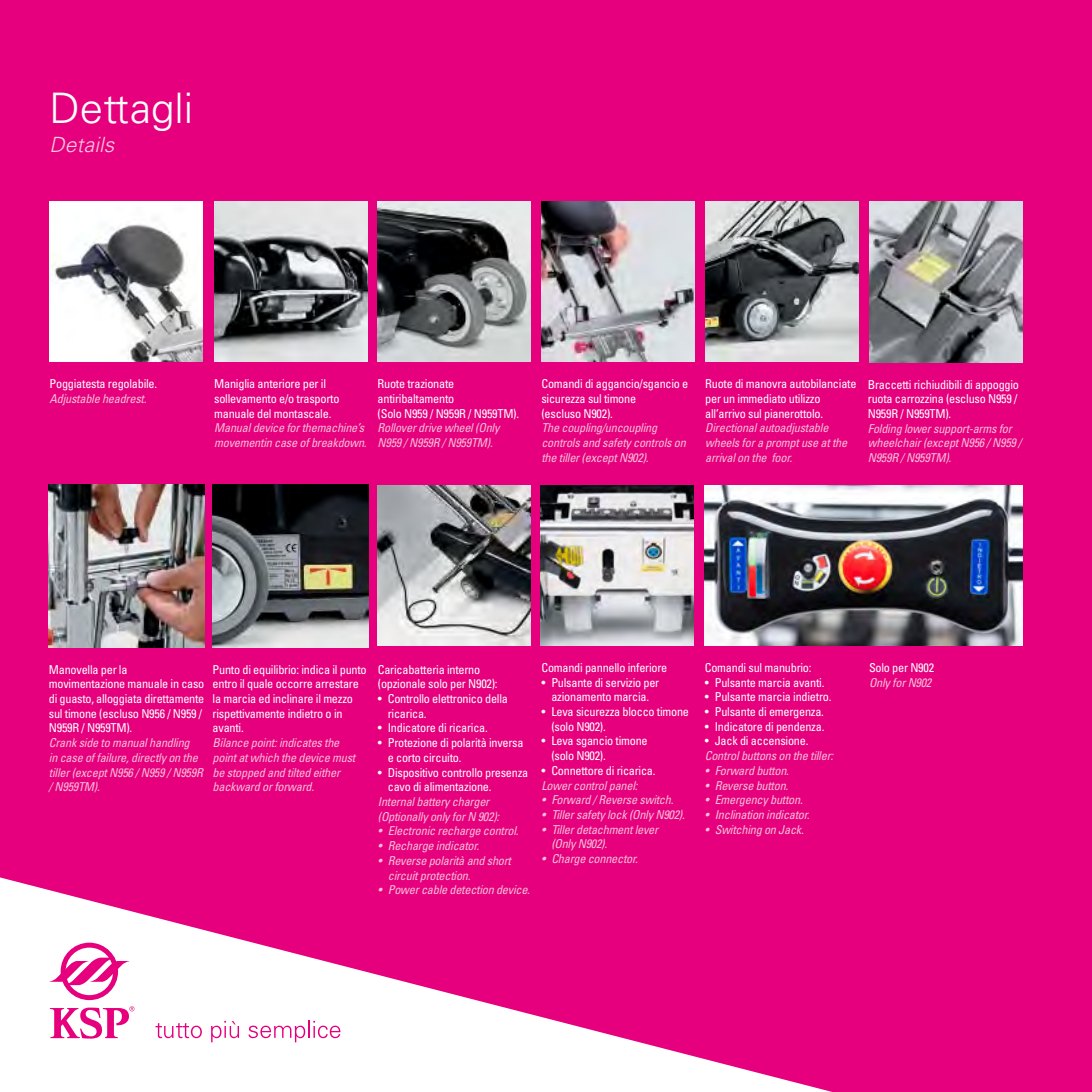
<style>
.page{position:relative;width:1092px;height:1092px;background:#fff}
.page>*{position:absolute;margin:0;border:0;box-sizing:border-box;transform-origin:0 0}
.t1{font:300 42px "Univers LT Std";color:#fff}
.t2{font:italic 300 21px "Univers LT Std";color:#f8c9df}
.t3{font:condensed 12.25px/14.7px "Univers LT Std";letter-spacing:-.02em;color:#fff}
.t4{font:italic condensed 12.25px/14.7px "Univers LT Std";letter-spacing:-.02em;color:#f7bfd9}
</style>
<div class="page">
<div style="left:0;top:0;width:1091px;height:1091px;background:#e6007d"></div>
<svg style="left:0;top:877px;width:828px;height:214px"></svg>
<svg style="left:50px;top:942px;width:79px;height:58px"></svg>
<svg style="left:50px;top:1006px;width:84px;height:32px"></svg>
<svg style="left:155px;top:1022px;width:47px;height:16px"></svg>
<svg style="left:211px;top:1020px;width:28px;height:22px"></svg>
<svg style="left:248px;top:1020px;width:92px;height:22px"></svg>
<img style="left:541px;top:201px;width:153px;height:161px">
<img style="left:49px;top:201px;width:153px;height:161px">
<img style="left:377px;top:201px;width:153px;height:161px">
<img style="left:705px;top:201px;width:153px;height:161px">
<img style="left:214px;top:201px;width:153px;height:161px">
<img style="left:213px;top:484px;width:155px;height:163px">
<img style="left:49px;top:484px;width:155px;height:163px">
<img style="left:540px;top:485px;width:153px;height:160px">
<img style="left:704px;top:485px;width:318px;height:160px">
<img style="left:378px;top:485px;width:153px;height:160px">
<img style="left:869px;top:201px;width:153px;height:161px">
<h1 class="t1" style="left:50px;top:83px;width:145px">Dettagli</h1>
<h2 class="t2" style="left:50px;top:132px;width:66px">Details</h2>
<p class="t3" style="left:50px;top:376px;width:109px">Poggiatesta regolabile.</p>
<p class="t4" style="left:50px;top:391px;width:98px">Adjustable headrest.</p>
<p class="t3" style="left:214px;top:376px;width:127px">Maniglia anteriore per il sollevamento e/o trasporto manuale del montascale.</p>
<p class="t4" style="left:214px;top:420px;width:154px">Manual device for themachine’s movementin case of breakdown.</p>
<p class="t3" style="left:377px;top:376px;width:143px">Ruote trazionate antiribaltamento<br>(Solo N959 / N959R / N959TM).</p>
<p class="t4" style="left:377px;top:420px;width:123px">Rollover drive wheel (Only<br>N959 / N959R / N959TM).</p>
<p class="t3" style="left:541px;top:376px;width:148px">Comandi di aggancio/sgancio e sicurezza sul timone<br>(escluso N902).</p>
<p class="t4" style="left:541px;top:420px;width:146px">The coupling/uncoupling controls and safety controls on the tiller (except N902).</p>
<p class="t3" style="left:705px;top:376px;width:153px">Ruote di manovra autobilanciate per un immediato utilizzo all’arrivo sul pianerottolo.</p>
<p class="t4" style="left:705px;top:420px;width:143px">Directional autoadjustable wheels for a prompt use at the arrival on the foor.</p>
<p class="t3" style="left:867px;top:376px;width:153px">Braccetti richiudibili di appoggio ruota carrozzina (escluso N959 /<br>N959R / N959TM).</p>
<p class="t4" style="left:867px;top:421px;width:155px">Folding lower support-arms for wheelchair (except N956 / N959 /<br>N959R / N959TM).</p>
<p class="t3" style="left:49px;top:661px;width:157px">Manovella per la movimentazione manuale in caso di guasto, alloggiata direttamente sul timone (escluso N956 / N959 /<br>N959R / N959TM).</p>
<p class="t4" style="left:49px;top:735px;width:155px">Crank side to manual handling<br>in case of failure, directly on the tiller (except N956 / N959 / N959R / N959TM).</p>
<p class="t3" style="left:213px;top:661px;width:156px">Punto di equilibrio: indica il punto entro il quale occorre arrestare la marcia ed inclinare il mezzo rispettivamente indietro o in avanti.</p>
<p class="t4" style="left:213px;top:735px;width:144px">Bilance point: indicates the point at which the device must be stopped and tilted either backward or forward.</p>
<p class="t3" style="left:378px;top:661px;width:121px">Caricabatteria interno (opzionale solo per N902):</p>
<p class="t3" style="left:388px;top:691px;width:122px;text-indent:-10px">• Controllo elettronico della ricarica.</p>
<p class="t3" style="left:378px;top:720px;width:111px">• Indicatore di ricarica.</p>
<p class="t3" style="left:388px;top:735px;width:137px;text-indent:-10px">• Protezione di polarità inversa e corto circuito.</p>
<p class="t3" style="left:388px;top:764px;width:142px;text-indent:-10px">• Dispositivo controllo presenza cavo di alimentazione.</p>
<p class="t4" style="left:378px;top:794px;width:123px">Internal battery charger (Optionally only for N 902):</p>
<p class="t4" style="left:378px;top:823px;width:142px">• Electronic recharge control.</p>
<p class="t4" style="left:378px;top:838px;width:103px">• Recharge indicator.</p>
<p class="t4" style="left:388px;top:853px;width:125px;text-indent:-10px">• Reverse polarità and short circuit protection.</p>
<p class="t4" style="left:378px;top:882px;width:154px">• Power cable detection device.</p>
<p class="t3" style="left:541px;top:660px;width:127px">Comandi pannello inferiore</p>
<p class="t3" style="left:541px;top:674px;width:119px;text-align:center">• Pulsante di servizio per azionamento marcia.</p>
<p class="t3" style="left:551px;top:704px;width:139px;text-indent:-10px">• Leva sicurezza blocco timone (solo N902).</p>
<p class="t3" style="left:551px;top:733px;width:98px;text-indent:-10px">• Leva sgancio timone (solo N902).</p>
<p class="t3" style="left:541px;top:763px;width:116px">• Connettore di ricarica.</p>
<p class="t4" style="left:541px;top:777px;width:98px">Lower control panel:</p>
<p class="t4" style="left:541px;top:792px;width:133px">• Forward / Reverse switch.</p>
<p class="t4" style="left:541px;top:807px;width:145px">• Tiller safety lock (Only N902).</p>
<p class="t4" style="left:551px;top:821px;width:108px;text-indent:-10px">• Tiller detachment lever (Only N902).</p>
<p class="t4" style="left:541px;top:851px;width:98px">• Charge connector.</p>
<p class="t3" style="left:704px;top:660px;width:108px">Comandi sul manubrio:</p>
<p class="t3" style="left:704px;top:674px;width:121px">• Pulsante marcia avanti.</p>
<p class="t3" style="left:704px;top:689px;width:128px">• Pulsante marcia indietro.</p>
<p class="t3" style="left:704px;top:704px;width:121px">• Pulsante di emergenza.</p>
<p class="t3" style="left:704px;top:718px;width:121px">• Indicatore di pendenza.</p>
<p class="t3" style="left:704px;top:733px;width:105px">• Jack di accensione.</p>
<p class="t4" style="left:704px;top:748px;width:130px">Control buttons on the tiller:</p>
<p class="t4" style="left:704px;top:763px;width:86px">• Forward button.</p>
<p class="t4" style="left:704px;top:777px;width:85px">• Reverse button.</p>
<p class="t4" style="left:704px;top:792px;width:99px">• Emergency button.</p>
<p class="t4" style="left:704px;top:807px;width:106px">• Inclination indicator.</p>
<p class="t4" style="left:704px;top:821px;width:100px">• Switching on Jack.</p>
<p class="t3" style="left:869px;top:660px;width:67px">Solo per N902</p>
<p class="t4" style="left:869px;top:674px;width:64px">Only for N902</p>
</div>
